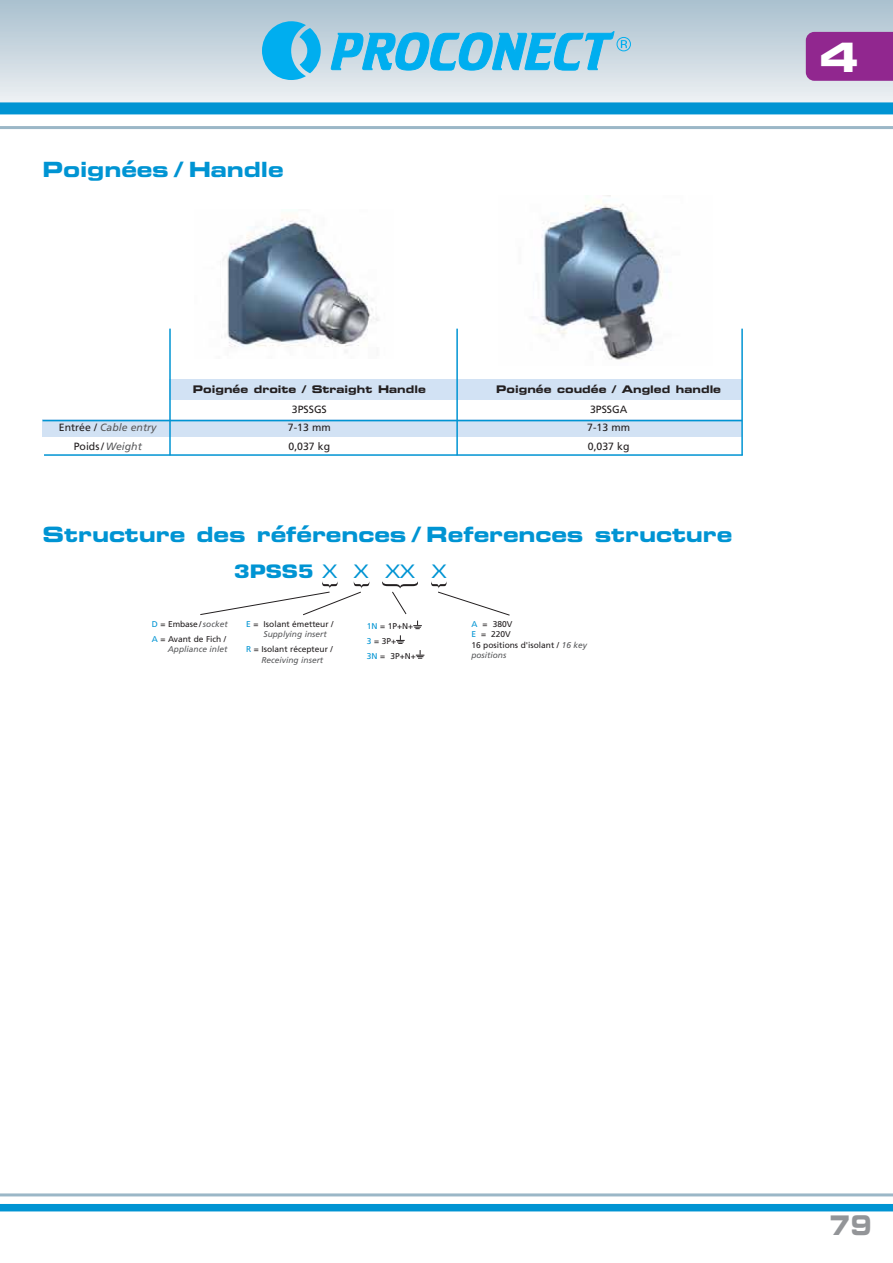
<style>
.page{position:relative;width:893px;height:1263px;background:#fff}
.page>*{position:absolute;margin:0;border:0;box-sizing:border-box;transform-origin:0 0}
.t1{font:40.5px "Eurostile LT Std Bold Ex 2";color:#fff}
.t2{font:27px "Eurostile LT Std Bold Ex 2";color:#939598;scale:.8 1}
.t3{font:21px "Eurostile LT Std Bold Ex 2";letter-spacing:-.005em;color:#0094d3}
.t4{font:700 18px "Eurostile";letter-spacing:-.005em;color:#0094d3;scale:1.25 1}
.t5{font:10.5px "Eurostile LT Std Bold Ex 2";color:#231f20}
.t6{font:10.5px "Frutiger";color:#231f20}
.t7{font:italic 10.5px "Frutiger";color:#58595b}
.t8{font:8.4px/10.5px "Frutiger";color:#231f20}
.t9{font:italic 8.4px "Frutiger";color:#58595b}
.s1{font-style:normal;color:#231f20}
.s2{font-style:italic;color:#58595b}
.s3{font-family:"Eurostile LT Std";font-weight:400}
.s4{color:#0094d3}
</style>
<div class="page">
<svg style="left:0;top:0;width:893px;height:115px;background:#c9d7e0"></svg>
<svg style="left:262px;top:21px;width:59px;height:59px;background:#48bce9"></svg>
<svg style="left:331px;top:31px;width:300px;height:42px;background:#6ac3e7"></svg>
<div style="left:0;top:102px;width:893px;height:12px;background:#0094d3"></div>
<div style="left:0;top:1204px;width:893px;height:7px;background:#0094d3"></div>
<hr style="left:0;top:126px;width:893px;height:3px;background:#9bb7c7">
<hr style="left:0;top:1193px;width:893px;height:3px;background:#9bb7c7">
<div style="left:806px;top:32px;width:87px;height:49px;background:#91278f"></div>
<img style="left:223px;top:217px;width:156px;height:135px">
<img style="left:532px;top:200px;width:139px;height:160px">
<div style="left:43px;top:419px;width:699px;height:17px;background:#d2e2f4"></div>
<div style="left:169px;top:380px;width:573px;height:20px;background:#d2e2f4"></div>
<hr style="left:44px;top:454px;width:699px;height:2px;background:#0094d3">
<hr style="left:169px;top:329px;width:2px;height:126px;background:#0094d3">
<hr style="left:456px;top:329px;width:2px;height:126px;background:#0094d3">
<hr style="left:43px;top:420px;width:699px;height:1px;background:#0094d3">
<hr style="left:741px;top:329px;width:2px;height:126px;background:#0094d3">
<svg style="left:413px;top:621px;width:9px;height:8px"></svg>
<svg style="left:396px;top:635px;width:9px;height:9px"></svg>
<svg style="left:416px;top:650px;width:8px;height:9px"></svg>
<svg style="left:200px;top:582px;width:169px;height:33px"></svg>
<svg style="left:431px;top:582px;width:79px;height:33px"></svg>
<svg style="left:383px;top:582px;width:35px;height:32px"></svg>
<h3 class="t3" style="left:43px;top:160px;width:243px">Poignées / Handle</h3>
<p class="t5" style="left:193px;top:385px;width:234px">Poignée droite / Straight Handle</p>
<p class="t5" style="left:496px;top:385px;width:226px">Poignée coudée / Angled handle</p>
<p class="t6" style="left:292px;top:405px;width:36px">3PSSGS</p>
<p class="t6" style="left:590px;top:405px;width:39px">3PSSGA</p>
<p class="t7" style="left:59px;top:424px;width:99px"><span class="s1">Entrée /</span> Cable entry</p>
<p class="t6" style="left:288px;top:424px;width:44px">7-13 mm</p>
<p class="t6" style="left:587px;top:424px;width:44px">7-13 mm</p>
<p class="t6" style="left:74px;top:442px;width:69px">Poids / <span class="s2">Weight</span></p>
<p class="t6" style="left:289px;top:442px;width:43px">0,037 kg</p>
<p class="t6" style="left:588px;top:442px;width:43px">0,037 kg</p>
<h3 class="t3" style="left:43px;top:524px;width:691px">Structure des références / References structure</h3>
<h3 class="t4" style="left:234px;top:564px;width:172px">3PSS5 <span class="s3">X X XX X</span></h3>
<p class="t8" style="left:152px;top:617px;width:77px;line-height:14.7px"><span class="s4">D</span> = Embase / <span class="s2">socket<br></span><span class="s4">A</span> = Avant de Fich /</p>
<p class="t9" style="left:168px;top:646px;width:61px">Appliance inlet</p>
<p class="t8" style="left:263px;top:619px;width:72px;text-indent:-17px"><span class="s4">E</span> = Isolant émetteur /<br><span class="s2">Supplying insert</span></p>
<p class="t8" style="left:261px;top:645px;width:73px;text-indent:-15px"><span class="s4">R</span> = Isolant récepteur /<br><span class="s2">Receiving insert</span></p>
<p class="t8" style="left:367px;top:619px;width:50px;line-height:14.7px"><span class="s4">1N</span> = 1P+N+<br><span class="s4">3</span> = 3P+<br><span class="s4">3N</span> = 3P+N+</p>
<p class="t8" style="left:471px;top:619px;width:117px"><span class="s4">A</span> = 380V<br><span class="s4">E</span> = 220V<br>16 positions d'isolant / <span class="s2">16 key positions</span></p>
<h1 class="t1" style="left:819px;top:37px;width:42px">4</h1>
<h2 class="t2" style="left:829px;top:1212px;width:55px">79</h2>
</div>
